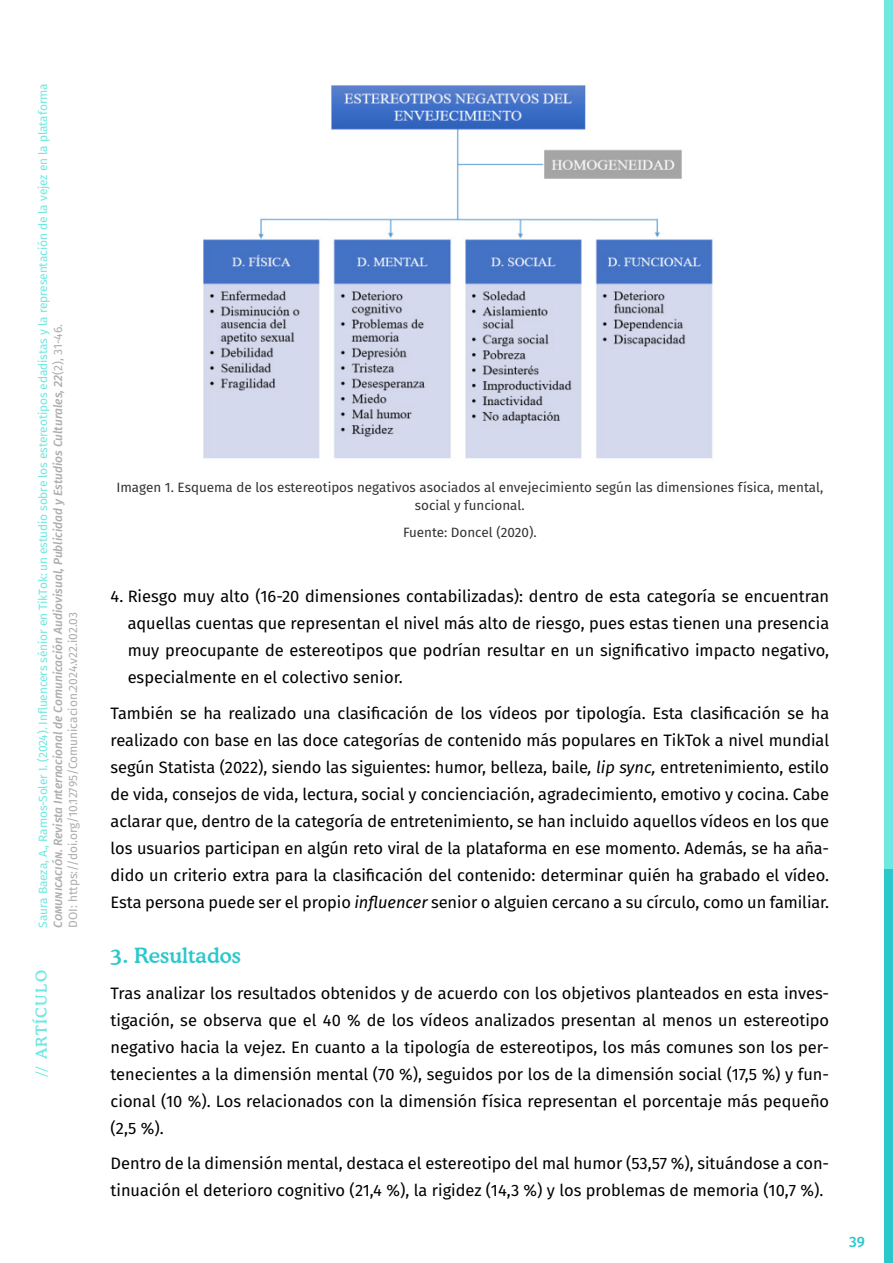
<style>
.page{position:relative;width:893px;height:1263px;background:#fff}
.page>*{position:absolute;margin:0;border:0;box-sizing:border-box;transform-origin:0 0}
.t1{font:500 21px "Cooper BT";color:#2bc8cb}
.Cuerpo{font:16.5px/27px "Fira Sans";color:#000;text-align:justify}
.t2{font:500 15px "Cooper BT";letter-spacing:.1em;color:#6fe8e1}
.t3{font:500 15px "Fira Sans";color:#2bc8cb}
.pie_foto_below_2{font:13.5px/18px "Fira Sans";color:#333;text-align:center}
.Pie_de_fotos{font:13.5px "Fira Sans";color:#333}
.t4{font:12px/15px "Fira Sans";letter-spacing:-.01em;color:#6fe8e1}
.s1{font-weight:500;font-style:italic;color:#adadad}
.s2{color:#adadad}
.s3{font-style:italic}
</style>
<div class="page">
<div style="left:884px;top:868px;width:9px;height:395px;background:#2bc8cb"></div>
<div style="left:884px;top:0;width:9px;height:868px;background:#6fe8e1"></div>
<img style="left:203px;top:85px;width:510px;height:374px">
<p class="t4" style="left:35px;top:927px;width:846px;rotate:-90deg">Saura Baeza, A., Ramos-Soler I. (2024). Influencers sénior en TikTok: un estudio sobre los estereotipos edadistas y la representación de la vejez en la plataforma<br><span class="s1">Comunicación. Revista Internacional de Comunicación Audiovisual, Publicidad y Estudios Culturales, 22</span><span class="s2">(2), 31-46.<br>DOI: https://doi.org/10.12795/Comunicacion.2024.v22.i02.03</span></p>
<p class="t2" style="left:32px;top:1076px;width:108px;rotate:-90deg">// ARTÍCULO</p>
<p class="pie_foto_below_2" style="left:116px;top:478px;width:708px">Imagen 1. Esquema de los estereotipos negativos asociados al envejecimiento según las dimensiones física, mental, social y funcional.</p>
<p class="Pie_de_fotos" style="left:403px;top:522px;width:135px">Fuente: Doncel (2020).</p>
<p class="Cuerpo" style="left:128px;top:582px;width:703px;text-indent:-17px">4. Riesgo muy alto (16-20 dimensiones contabilizadas): dentro de esta categoría se encuentran aquellas cuentas que representan el nivel más alto de riesgo, pues estas tienen una presencia muy preocupante de estereotipos que podrían resultar en un significativo impacto negativo, especialmente en el colectivo senior.</p>
<p class="Cuerpo" style="left:111px;top:699px;width:720px">También se ha realizado una clasificación de los vídeos por tipología. Esta clasificación se ha realizado con base en las doce categorías de contenido más populares en TikTok a nivel mundial según Statista (2022), siendo las siguientes: humor, belleza, baile<span class="s3">, lip sync,</span> entretenimiento, estilo de vida, consejos de vida, lectura, social y concienciación, agradecimiento, emotivo y cocina. Cabe aclarar que, dentro de la categoría de entretenimiento, se han incluido aquellos vídeos en los que los usuarios participan en algún reto viral de la plataforma en ese momento. Además, se ha aña&shy;dido un criterio extra para la clasificación del contenido: determinar quién ha grabado el vídeo.<br>Esta persona puede ser el propio <span class="s3">influencer</span> senior o alguien cercano a su círculo, como un familiar.</p>
<h2 class="t1" style="left:111px;top:943px;width:132px">3. Resultados</h2>
<p class="Cuerpo" style="left:111px;top:979px;width:720px">Tras analizar los resultados obtenidos y de acuerdo con los objetivos planteados en esta inves&shy;tigación, se observa que el 40 % de los vídeos analizados presentan al menos un estereotipo negativo hacia la vejez. En cuanto a la tipología de estereotipos, los más comunes son los per&shy;tenecientes a la dimensión mental (70 %), seguidos por los de la dimensión social (17,5 %) y fun&shy;cional (10 %). Los relacionados con la dimensión física representan el porcentaje más pequeño (2,5 %).</p>
<p class="Cuerpo" style="left:111px;top:1149px;width:720px">Dentro de la dimensión mental, destaca el estereotipo del mal humor (53,57 %), situándose a con&shy;tinuación el deterioro cognitivo (21,4 %), la rigidez (14,3 %) y los problemas de memoria (10,7 %).</p>
<p class="t3" style="left:849px;top:1230px;width:17px">39</p>
</div>
